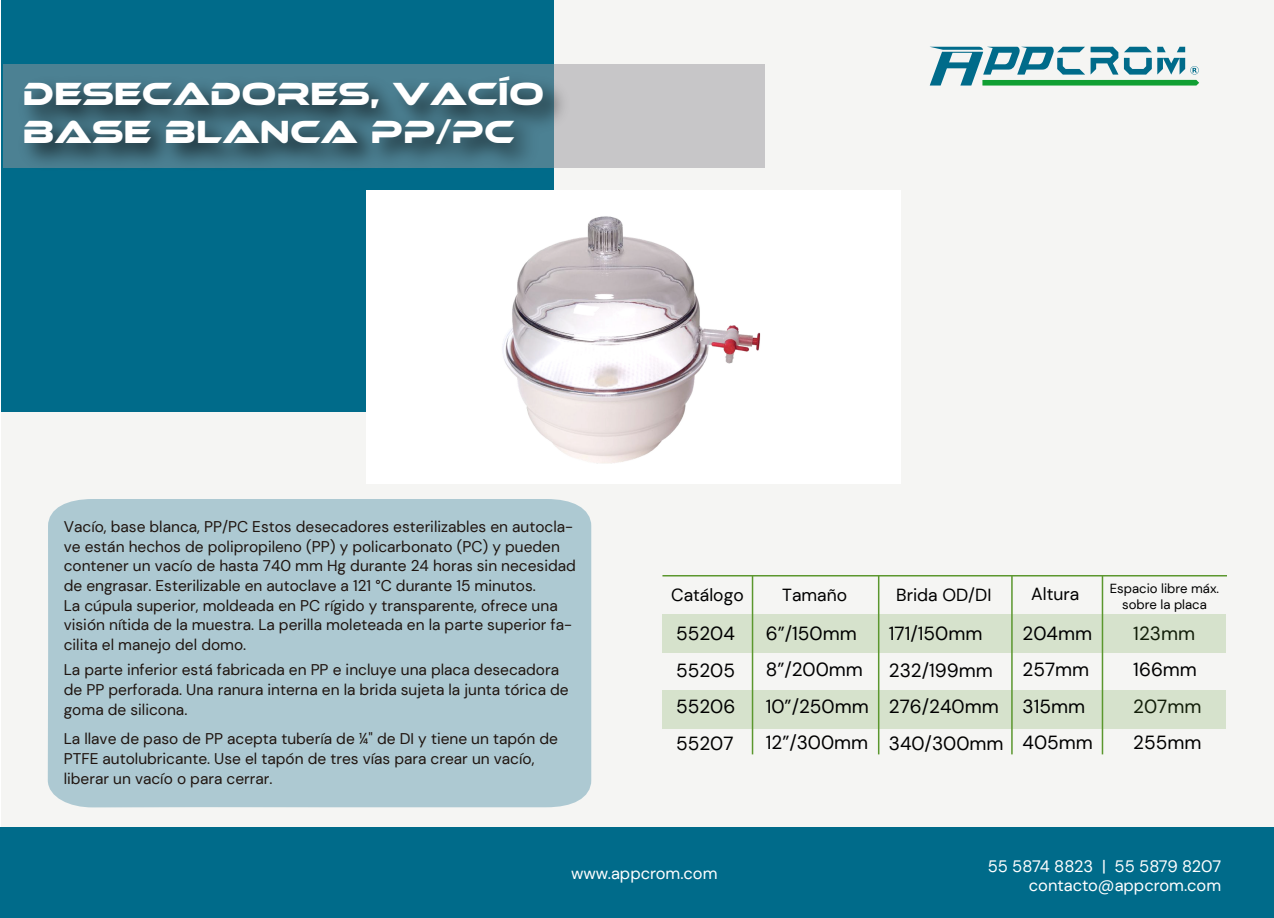
<style>
.page{position:relative;width:1274px;height:918px;background:#fff}
.page>*{position:absolute;margin:0;border:0;box-sizing:border-box;transform-origin:0 0}
.t1{font:33px/37.5px "Ethnocentric Rg";color:#fff}
.t2{font:18.9px/36.5px "DM Sans";color:#000}
.t3{font:17.55px "DM Sans";color:#000}
.t4{font:16.5px/19.8px "DM Sans";color:#fff;text-align:right}
.t5{font:15.45px/19.6px "DM Sans";color:#1f140f}
.t6{font:13.2px/16px "DM Sans";color:#000;text-align:center}
</style>
<div class="page">
<div style="left:1px;top:0;width:1272px;height:893px;background:#f5f5f3"></div>
<div style="left:1px;top:1px;width:552px;height:411px;background:#006b8a"></div>
<div style="left:0;top:828px;width:1273px;height:90px;background:#006b8a"></div>
<svg style="left:929px;top:47px;width:269px;height:39px"></svg>
<div style="left:366px;top:190px;width:534px;height:293px;background:#fff"></div>
<div style="left:4px;top:65px;width:760px;height:103px;background:#c7c6c8"></div>
<div style="left:48px;top:499px;width:543px;height:308px;background:#adc9d2"></div>
<img style="left:10px;top:65px;width:553px;height:120px">
<hr style="left:662px;top:575px;width:564px;height:2px;background:#5b972e">
<hr style="left:751px;top:576px;width:2px;height:178px;background:#5b972e">
<hr style="left:877px;top:576px;width:2px;height:178px;background:#5b972e">
<hr style="left:1010px;top:576px;width:2px;height:178px;background:#5b972e">
<div style="left:662px;top:614px;width:563px;height:39px;background:#d6e2cc"></div>
<div style="left:662px;top:690px;width:563px;height:38px;background:#d6e2cc"></div>
<hr style="left:1101px;top:576px;width:1px;height:178px;background:#5b972e">
<img style="left:502px;top:216px;width:259px;height:248px">
<h1 class="t1" style="left:22px;top:75px;width:523px">DESECADORES, VACÍO<br>BASE BLANCA PP/PC</h1>
<p class="t5" style="left:64px;top:517px;width:513px">Vacío, base blanca, PP/PC Estos desecadores esterilizables en autocla&shy;ve están hechos de polipropileno (PP) y policarbonato (PC) y pueden contener un vacío de hasta 740 mm Hg durante 24 horas sin necesidad de engrasar. Esterilizable en autoclave a 121 °C durante 15 minutos.<br>La cúpula superior, moldeada en PC rígido y transparente, ofrece una visión nítida de la muestra. La perilla moleteada en la parte superior fa&shy;cilita el manejo del domo.</p>
<p class="t5" style="left:64px;top:660px;width:506px">La parte inferior está fabricada en PP e incluye una placa desecadora de PP perforada. Una ranura interna en la brida sujeta la junta tórica de goma de silicona.</p>
<p class="t5" style="left:64px;top:729px;width:495px">La llave de paso de PP acepta tubería de ¼" de DI y tiene un tapón de<br>PTFE autolubricante. Use el tapón de tres vías para crear un vacío, liberar un vacío o para cerrar.</p>
<p class="t3" style="left:671px;top:584px;width:74px">Catálogo</p>
<p class="t3" style="left:782px;top:584px;width:66px">Tamaño</p>
<p class="t6" style="left:1109px;top:580px;width:111px">Espacio libre máx. sobre la placa</p>
<p class="t2" style="left:1132px;top:615px;width:70px">123mm<br>166mm<br>207mm<br>255mm</p>
<p class="t3" style="left:895px;top:584px;width:97px">Brida OD/DI</p>
<p class="t3" style="left:1031px;top:583px;width:50px">Altura</p>
<p class="t2" style="left:1022px;top:615px;width:72px">204mm<br>257mm<br>315mm<br>405mm</p>
<p class="t2" style="left:676px;top:615px;width:61px;text-align:justify">55204<br>55205<br>55206<br>55207</p>
<p class="t2" style="left:765px;top:615px;width:104px">6”/150mm<br>8”/200mm<br>10”/250mm<br>12”/300mm</p>
<p class="t2" style="left:888px;top:616px;width:116px">171/150mm<br>232/199mm<br>276/240mm<br>340/300mm</p>
<p class="t4" style="left:571px;top:863px;width:148px">www.appcrom.com</p>
<p class="t4" style="left:1029px;top:854px;width:194px">contacto@appcrom.com</p>
<p class="t4" style="left:987px;top:856px;width:235px">55 5874 8823 | 55 5879 8207 contacto@appcrom.com</p>
</div>
